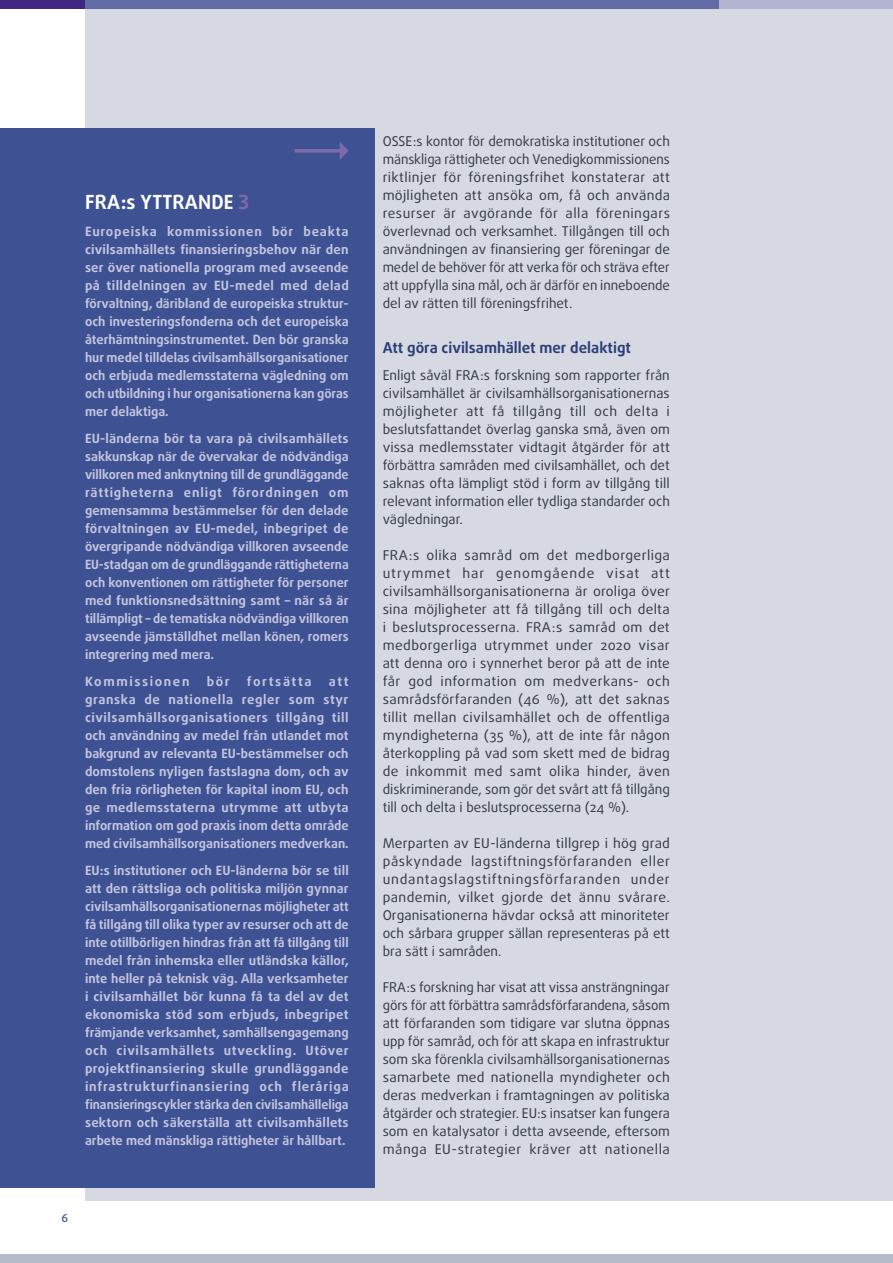
<style>
.page{position:relative;width:893px;height:1263px;background:#fff}
.page>*{position:absolute;margin:0;border:0;box-sizing:border-box;transform-origin:0 0}
.FRA_opinion_title{font:700 19.5px "Daxline Pro";letter-spacing:.01em;color:#fff}
.key_findings_subtitl{font:700 15px "Daxline Pro";color:#2a3f79}
.body_text{font:13.5px/18px "Daxline Pro";color:#2f383f;text-align:justify}
.FRA_opinion_text{font:700 12.75px/18px "Daxline Pro";color:#c6c6df;text-align:justify}
.FRA_opinion_text-2{font:700 12.75px "Daxline Pro";letter-spacing:.12em;color:#c6c6df}
.t1{font:500 11.25px "Daxline Pro";color:#3e5293}
.s1{color:#7e69ac}
</style>
<div class="page">
<div style="left:0;top:1254px;width:893px;height:9px;background:#b6bbca"></div>
<div style="left:393px;top:0;width:500px;height:10px;background:#b3b3d4"></div>
<div style="left:85px;top:0;width:634px;height:10px;background:#616ba5"></div>
<div style="left:0;top:0;width:85px;height:9px;background:#3f2682"></div>
<div style="left:85px;top:9px;width:808px;height:1192px;background:#d7d9e2"></div>
<div style="left:0;top:128px;width:374px;height:1060px;background:#3e5293"></div>
<svg style="left:294px;top:142px;width:55px;height:18px"></svg>
<p class="FRA_opinion_title" style="left:85px;top:189px;width:166px">FRA:s YTTRANDE <span class="s1">3</span></p>
<p class="FRA_opinion_text" style="left:85px;top:222px;width:265px">Europeiska kommissionen bör beakta civilsamhällets finansieringsbehov när den ser över nationella program med avseende på tilldelningen av EU-medel med delad förvaltning, däribland de europeiska struktur&shy;och investeringsfonderna och det europeiska återhämtningsinstrumentet. Den bör granska hur medel tilldelas civilsamhällsorganisationer och erbjuda medlemsstaterna vägledning om och utbildning i hur organisationerna kan göras mer delaktiga.</p>
<p class="FRA_opinion_text" style="left:85px;top:429px;width:265px">EU-länderna bör ta vara på civilsamhällets sakkunskap när de övervakar de nödvändiga villkoren med anknytning till de grundläggande rättigheterna enligt förordningen om gemensamma bestämmelser för den delade förvaltningen av EU-medel, inbegripet de övergripande nödvändiga villkoren avseende EU-stadgan om de grundläggande rättigheterna och konventionen om rättigheter för personer med funktionsnedsättning samt – när så är tillämpligt – de tematiska nödvändiga villkoren avseende jämställdhet mellan könen, romers integrering med mera.</p>
<p class="FRA_opinion_text-2" style="left:85px;top:673px;width:106px">Kommissionen</p>
<p class="FRA_opinion_text" style="left:207px;top:672px;width:25px">bör</p>
<p class="FRA_opinion_text-2" style="left:247px;top:673px;width:66px">fortsätta</p>
<p class="FRA_opinion_text" style="left:85px;top:672px;width:265px;text-indent:244px">att granska de nationella regler som styr civilsamhällsorganisationers tillgång till och användning av medel från utlandet mot bakgrund av relevanta EU-bestämmelser och domstolens nyligen fastslagna dom, och av den fria rörligheten för kapital inom EU, och ge medlemsstaterna utrymme att utbyta information om god praxis inom detta område med civilsamhällsorganisationers medverkan.</p>
<p class="FRA_opinion_text" style="left:85px;top:861px;width:265px">EU:s institutioner och EU-länderna bör se till att den rättsliga och politiska miljön gynnar civilsamhällsorganisationernas möjligheter att få tillgång till olika typer av resurser och att de inte otillbörligen hindras från att få tillgång till medel från inhemska eller utländska källor, inte heller på teknisk väg. Alla verksamheter i civilsamhället bör kunna få ta del av det ekonomiska stöd som erbjuds, inbegripet främjande verksamhet, samhällsengagemang och civilsamhällets utveckling. Utöver projektfinansiering skulle grundläggande infrastrukturfinansiering och fleråriga finansieringscykler stärka den civilsamhälleliga sektorn och säkerställa att civilsamhällets arbete med mänskliga rättigheter är hållbart.</p>
<p class="t1" style="left:62px;top:1210px;width:8px">6</p>
<p class="body_text" style="left:383px;top:132px;width:289px">OSSE:s kontor för demokratiska institutioner och mänskliga rättigheter och Venedigkommissionens riktlinjer för föreningsfrihet konstaterar att möjligheten att ansöka om, få och använda resurser är avgörande för alla föreningars överlevnad och verksamhet. Tillgången till och användningen av finansiering ger föreningar de medel de behöver för att verka för och sträva efter att uppfylla sina mål, och är därför en inneboende del av rätten till föreningsfrihet.</p>
<h2 class="key_findings_subtitl" style="left:383px;top:337px;width:250px">Att göra civilsamhället mer delaktigt</h2>
<p class="body_text" style="left:383px;top:366px;width:289px">Enligt såväl FRA:s forskning som rapporter från civilsamhället är civilsamhällsorganisationernas möjligheter att få tillgång till och delta i beslutsfattandet överlag ganska små, även om vissa medlemsstater vidtagit åtgärder för att förbättra samråden med civilsamhället, och det saknas ofta lämpligt stöd i form av tillgång till relevant information eller tydliga standarder och vägledningar.</p>
<p class="body_text" style="left:383px;top:546px;width:289px">FRA:s olika samråd om det medborgerliga utrymmet har genomgående visat att civilsamhällsorganisationerna är oroliga över sina möjligheter att få tillgång till och delta i beslutsprocesserna. FRA:s samråd om det medborgerliga utrymmet under 2020 visar att denna oro i synnerhet beror på att de inte får god information om medverkans- och samrådsförfaranden (46 %), att det saknas tillit mellan civilsamhället och de offentliga myndigheterna (35 %), att de inte får någon återkoppling på vad som skett med de bidrag de inkommit med samt olika hinder, även diskriminerande, som gör det svårt att få tillgång till och delta i beslutsprocesserna (24 %).</p>
<p class="body_text" style="left:383px;top:834px;width:289px">Merparten av EU-länderna tillgrep i hög grad påskyndade lagstiftningsförfaranden eller undantagslagstiftningsförfaranden under pandemin, vilket gjorde det ännu svårare.<br>Organisationerna hävdar också att minoriteter och sårbara grupper sällan representeras på ett bra sätt i samråden.</p>
<p class="body_text" style="left:383px;top:978px;width:289px">FRA:s forskning har visat att vissa ansträngningar görs för att förbättra samrådsförfarandena, såsom att förfaranden som tidigare var slutna öppnas upp för samråd, och för att skapa en infrastruktur som ska förenkla civilsamhällsorganisationernas samarbete med nationella myndigheter och deras medverkan i framtagningen av politiska åtgärder och strategier. EU:s insatser kan fungera som en katalysator i detta avseende, eftersom många EU-strategier kräver att nationella</p>
</div>
